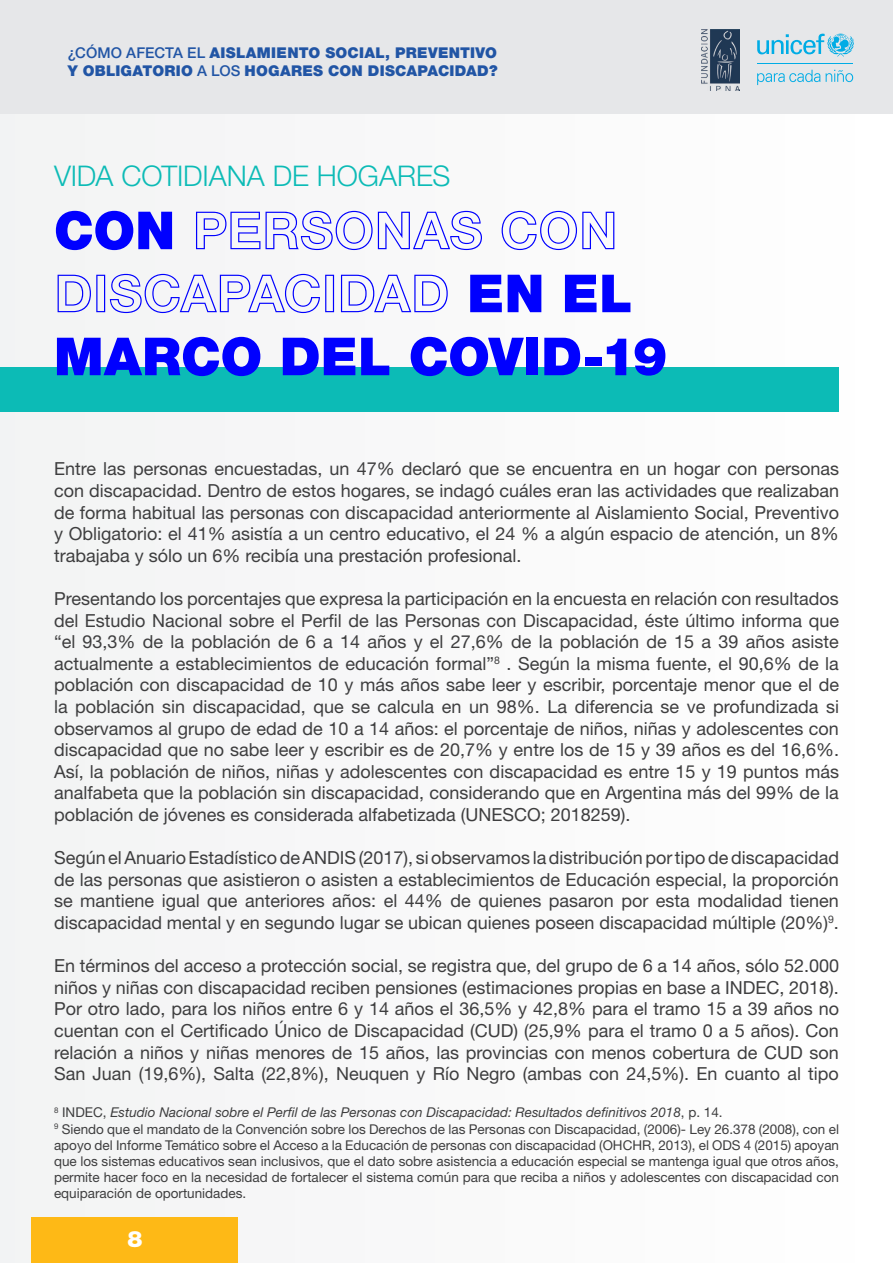
<style>
.page{position:relative;width:893px;height:1263px;background:#fff}
.page>*{position:absolute;margin:0;border:0;box-sizing:border-box;transform-origin:0 0}
.t1{font:900 52.5px/63px "Helvetica Neue LT Std";color:#00f}
.t2{font:300 28.5px "Helvetica Neue LT Std";letter-spacing:-.005em;color:#0cbbb6}
.t3{font:900 22.5px "Helvetica Neue LT Std";color:#fff}
.t4{font:18px/21.6px "Helvetica Neue LT Std";color:#3e3e3f;text-align:justify}
.t5{font:900 14.85px/17.9px "Helvetica Neue LT Std";letter-spacing:.02em;color:#2155a5}
.t6{font:13.5px/16.2px "Helvetica Neue LT Std";color:#3e3e3f;text-align:justify}
.t7{font:italic 13.5px "Helvetica Neue LT Std";color:#3e3e3f}
.s1{font-weight:500}
.s2{font-family:"Helvetica Neue LT Std Bd Ou";font-weight:400}
.s3{font-style:normal}
</style>
<div class="page">
<div style="left:0;top:113px;width:893px;height:1150px;background:#f9f9f9"></div>
<hr style="left:892px;top:113px;width:1px;height:1150px;background:#fff">
<div style="left:32px;top:1218px;width:206px;height:45px;background:#feb916"></div>
<div style="left:0;top:0;width:893px;height:113px;background:#e6e7e9"></div>
<img style="left:702px;top:30px;width:37px;height:61px">
<svg style="left:757px;top:34px;width:97px;height:23px"></svg>
<hr style="left:757px;top:63px;width:96px;height:1px;background:#00ace5">
<svg style="left:757px;top:70px;width:96px;height:15px"></svg>
<div style="left:0;top:367px;width:839px;height:45px;background:#0cbbb6"></div>
<p class="t5" style="left:68px;top:44px;width:431px"><span class="s1">¿CÓMO AFECTA EL</span> AISLAMIENTO SOCIAL, PREVENTIVO<br>Y OBLIGATORIO <span class="s1">A LOS</span> HOGARES CON DISCAPACIDAD?</p>
<p class="t2" style="left:54px;top:159px;width:398px">VIDA COTIDIANA DE HOGARES</p>
<p class="t1" style="left:54px;top:199px;width:615px">CON <span class="s2">PERSONAS CON<br>DISCAPACIDAD</span> EN EL<br>MARCO DEL COVID-19</p>
<p class="t4" style="left:54px;top:458px;width:786px">Entre las personas encuestadas, un 47% declaró que se encuentra en un hogar con personas con discapacidad. Dentro de estos hogares, se indagó cuáles eran las actividades que realizaban de forma habitual las personas con discapacidad anteriormente al Aislamiento Social, Preventivo y Obligatorio: el 41% asistía a un centro educativo, el 24 % a algún espacio de atención, un 8% trabajaba y sólo un 6% recibía una prestación profesional.</p>
<p class="t4" style="left:54px;top:587px;width:787px">Presentando los porcentajes que expresa la participación en la encuesta en relación con resultados del Estudio Nacional sobre el Perfil de las Personas con Discapacidad, éste último informa que “el 93,3% de la población de 6 a 14 años y el 27,6% de la población de 15 a 39 años asiste actualmente a establecimientos de educación formal”<sup>8</sup> . Según la misma fuente, el 90,6% de la población con discapacidad de 10 y más años sabe leer y escribir, porcentaje menor que el de la población sin discapacidad, que se calcula en un 98%. La diferencia se ve profundizada si observamos al grupo de edad de 10 a 14 años: el porcentaje de niños, niñas y adolescentes con discapacidad que no sabe leer y escribir es de 20,7% y entre los de 15 y 39 años es del 16,6%.<br>Así, la población de niños, niñas y adolescentes con discapacidad es entre 15 y 19 puntos más analfabeta que la población sin discapacidad, considerando que en Argentina más del 99% de la población de jóvenes es considerada alfabetizada (UNESCO; 2018259).</p>
<p class="t4" style="left:54px;top:847px;width:786px">Según el Anuario Estadístico de ANDIS (2017), si observamos la distribución por tipo de discapacidad de las personas que asistieron o asisten a establecimientos de Educación especial, la proporción se mantiene igual que anteriores años: el 44% de quienes pasaron por esta modalidad tienen discapacidad mental y en segundo lugar se ubican quienes poseen discapacidad múltiple (20%)<sup>9</sup>.</p>
<p class="t4" style="left:54px;top:955px;width:786px">En términos del acceso a protección social, se registra que, del grupo de 6 a 14 años, sólo 52.000 niños y niñas con discapacidad reciben pensiones (estimaciones propias en base a INDEC, 2018).<br>Por otro lado, para los niños entre 6 y 14 años el 36,5% y 42,8% para el tramo 15 a 39 años no cuentan con el Certificado Único de Discapacidad (CUD) (25,9% para el tramo 0 a 5 años). Con relación a niños y niñas menores de 15 años, las provincias con menos cobertura de CUD son San Juan (19,6%), Salta (22,8%), Neuquen y Río Negro (ambas con 24,5%). En cuanto al tipo</p>
<p class="t7" style="left:54px;top:1104px;width:670px"><sup>8</sup> <span class="s3">INDEC,</span> Estudio Nacional sobre el Perfil de las Personas con Discapacidad: Resultados definitivos 2018<span class="s3">, p. 14.</span></p>
<p class="t6" style="left:54px;top:1120px;width:787px"><sup>9</sup> Siendo que el mandato de la Convención sobre los Derechos de las Personas con Discapacidad, (2006)- Ley 26.378 (2008), con el apoyo del Informe Temático sobre el Acceso a la Educación de personas con discapacidad (OHCHR, 2013), el ODS 4 (2015) apoyan que los sistemas educativos sean inclusivos, que el dato sobre asistencia a educación especial se mantenga igual que otros años, permite hacer foco en la necesidad de fortalecer el sistema común para que reciba a niños y adolescentes con discapacidad con equiparación de oportunidades.</p>
<p class="t3" style="left:127px;top:1225px;width:17px">8</p>
</div>
